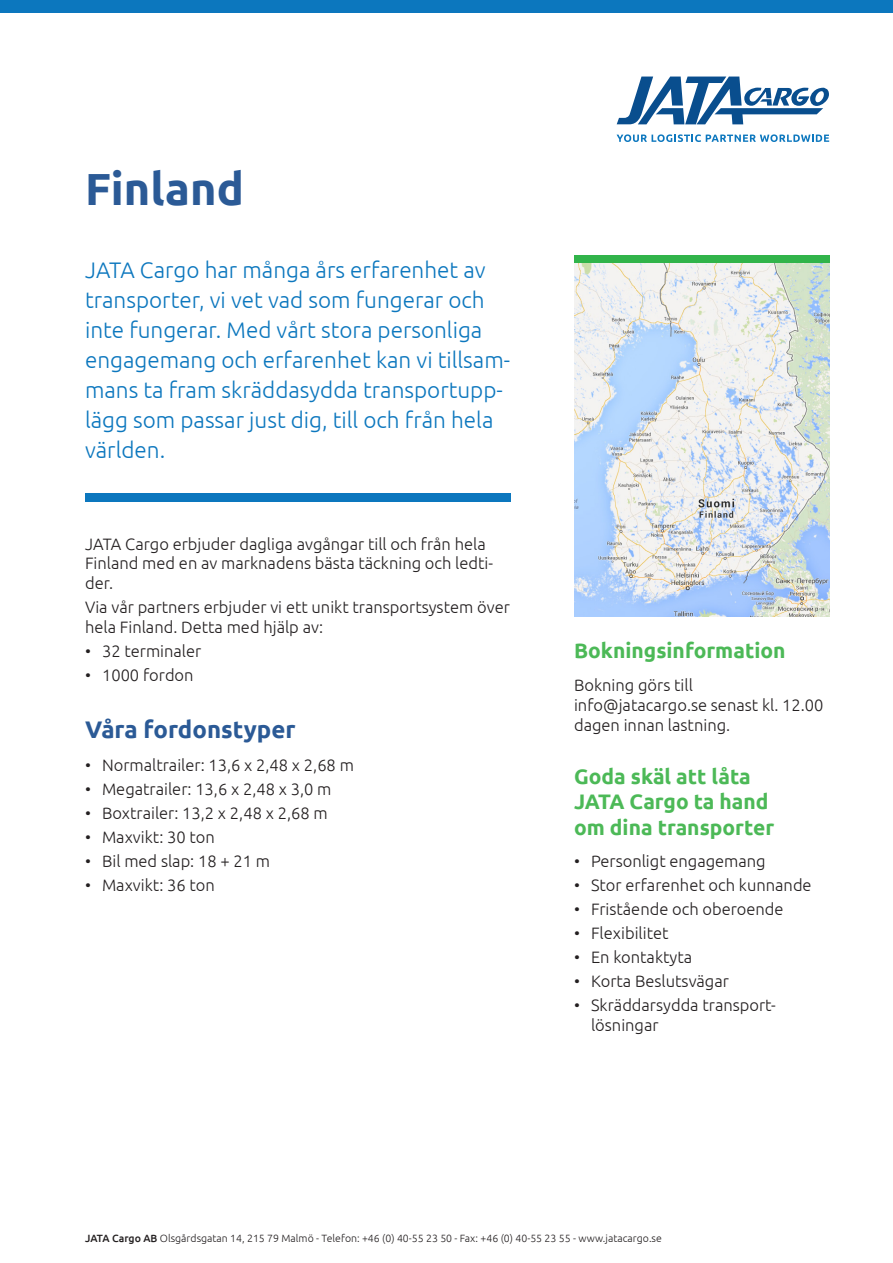
<style>
.page{position:relative;width:893px;height:1263px;background:#fff}
.page>*{position:absolute;margin:0;border:0;box-sizing:border-box;transform-origin:0 0}
.t1{font:700 45px "Ubuntu";color:#2b5a96}
.t2{font:700 24px "Ubuntu";color:#2b5a96}
.Ingress{font:300 22.5px/30px "Ubuntu";color:#0c77be}
.t3{font:700 21px/25.2px "Ubuntu";color:#4cb957}
.bröd{font:300 16.5px/19.8px "Ubuntu";color:#231f20}
.t4{font:300 10.5px "Ubuntu";color:#231f20}
.s1{font-weight:500}
</style>
<div class="page">
<div style="left:0;top:0;width:893px;height:13px;background:#0c77be"></div>
<svg style="left:617px;top:77px;width:212px;height:47px"></svg>
<svg style="left:617px;top:134px;width:212px;height:8px"></svg>
<div style="left:574px;top:255px;width:255px;height:9px;background:#31b44a"></div>
<div style="left:85px;top:493px;width:425px;height:9px;background:#0c77be"></div>
<img style="left:574px;top:264px;width:255px;height:353px">
<p class="t1" style="left:85px;top:162px;width:160px">Finland</p>
<p class="Ingress" style="left:85px;top:254px;width:427px">JATA Cargo har många års erfarenhet av transporter, vi vet vad som fungerar och inte fungerar. Med vårt stora personliga engagemang och erfarenhet kan vi tillsam&shy;mans ta fram skräddasydda transportupp&shy;lägg som passar just dig, till och från hela världen.</p>
<p class="bröd" style="left:85px;top:533px;width:410px">JATA Cargo erbjuder dagliga avgångar till och från hela<br>Finland med en av marknadens bästa täckning och ledti&shy;der.</p>
<p class="bröd" style="left:85px;top:597px;width:426px">Via vår partners erbjuder vi ett unikt transportsystem över hela Finland. Detta med hjälp av:</p>
<p class="bröd" style="left:85px;top:641px;width:118px">• 32 terminaler</p>
<p class="bröd" style="left:85px;top:665px;width:110px">• 1000 fordon</p>
<h2 class="t2" style="left:85px;top:715px;width:212px">Våra fordonstyper</h2>
<p class="bröd" style="left:85px;top:755px;width:270px">• Normaltrailer: 13,6 x 2,48 x 2,68 m</p>
<p class="bröd" style="left:85px;top:779px;width:248px">• Megatrailer: 13,6 x 2,48 x 3,0 m</p>
<p class="bröd" style="left:85px;top:803px;width:244px">• Boxtrailer: 13,2 x 2,48 x 2,68 m</p>
<p class="bröd" style="left:85px;top:827px;width:131px">• Maxvikt: 30 ton</p>
<p class="bröd" style="left:85px;top:851px;width:187px">• Bil med slap: 18 + 21 m</p>
<p class="bröd" style="left:85px;top:875px;width:131px">• Maxvikt: 36 ton</p>
<h3 class="t3" style="left:574px;top:638px;width:213px">Bokningsinformation</h3>
<p class="bröd" style="left:574px;top:675px;width:251px">Bokning görs till info@jatacargo.se senast kl. 12.00 dagen innan lastning.</p>
<h3 class="t3" style="left:574px;top:764px;width:202px">Goda skäl att låta<br>JATA Cargo ta hand om dina transporter</h3>
<p class="bröd" style="left:574px;top:851px;width:193px">• Personligt engagemang</p>
<p class="bröd" style="left:574px;top:875px;width:239px">• Stor erfarenhet och kunnande</p>
<p class="bröd" style="left:574px;top:899px;width:211px">• Fristående och oberoende</p>
<p class="bröd" style="left:574px;top:923px;width:96px">• Flexibilitet</p>
<p class="bröd" style="left:574px;top:947px;width:120px">• En kontaktyta</p>
<p class="bröd" style="left:574px;top:971px;width:156px">• Korta Beslutsvägar</p>
<p class="bröd" style="left:591px;top:995px;width:186px;text-indent:-17px">• Skräddarsydda transport&shy;lösningar</p>
<p class="t4" style="left:85px;top:1232px;width:578px"><span class="s1">JATA Cargo AB</span> Olsgårdsgatan 14, 215 79 Malmö - Telefon: +46 (0) 40-55 23 50 - Fax: +46 (0) 40-55 23 55 - www.jatacargo.se</p>
</div>
